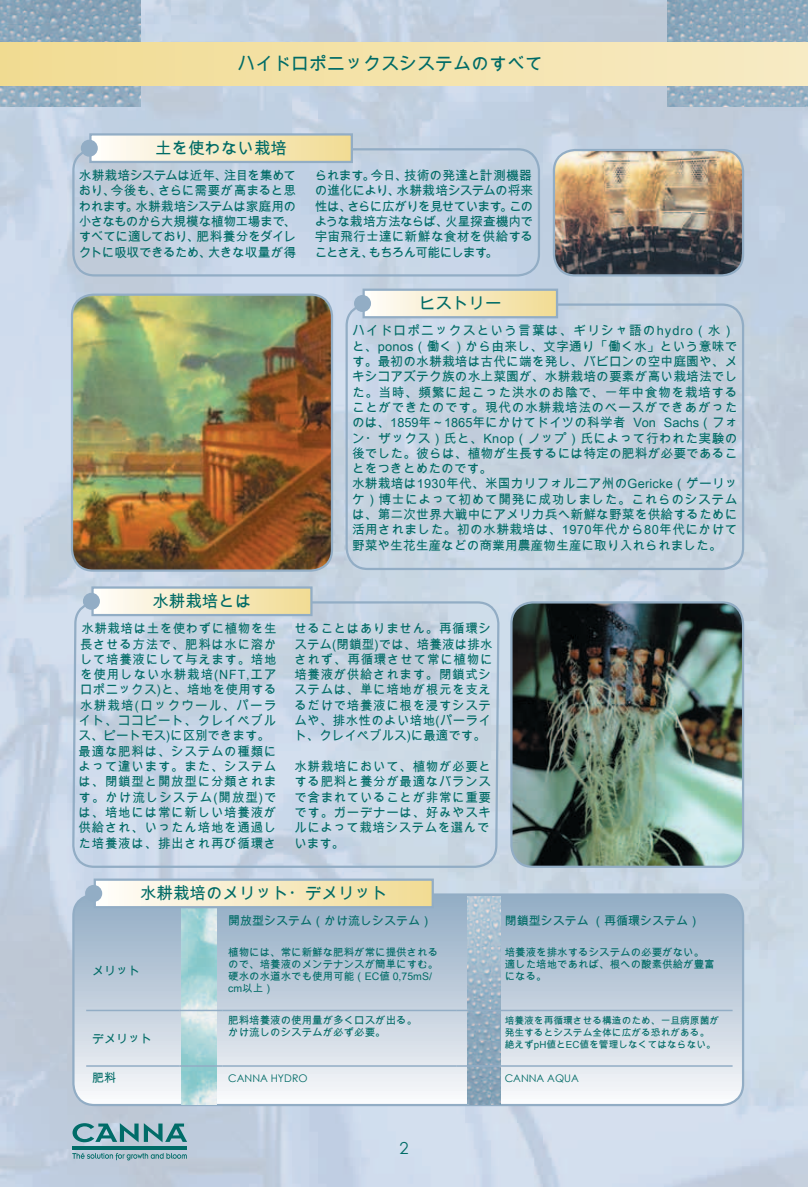
<style>
.page{position:relative;width:808px;height:1187px;background:#fff}
.page>*{position:absolute;margin:0;border:0;box-sizing:border-box;transform-origin:0 0}
.t1{font:18px "Arial Unicode MS";color:#006b66}
.t2{font:16.5px "Arial Unicode MS";color:#006b66}
.t3{font:16.5px "Century Gothic";color:#006b66}
.t4{font:12.75px/15.3px "Arial Unicode MS";letter-spacing:.03em;color:#006b66;text-align:justify}
.t5{font:12.75px/15.3px "Arial Unicode MS";letter-spacing:.06em;color:#006b66}
.t6{font:12.75px/15.3px "Arial Unicode MS";letter-spacing:.055em;color:#006b66}
.t7{font:12px "Arial Unicode MS";color:#006b66}
.t8{font:10.5px/12px "Arial Unicode MS";color:#006b66}
.t9{font:10.5px "Century Gothic";color:#006b66}
.t10{font:9.75px/12px "Arial Unicode MS";color:#006b66}
</style>
<div class="page">
<img style="left:0;top:0;width:808px;height:1186px">
<img style="left:511px;top:602px;width:232px;height:264px">
<div style="left:510px;top:601px;width:234px;height:266px;border:2px solid #92adc5;border-radius:21px"></div>
<svg style="left:73px;top:1123px;width:114px;height:19px;background:#6fa3ab"></svg>
<svg style="left:72px;top:1145px;width:115px;height:4px"></svg>
<svg style="left:72px;top:1152px;width:115px;height:8px"></svg>
<img style="left:554px;top:150px;width:189px;height:125px">
<div style="left:553px;top:149px;width:191px;height:127px;border:2px solid #92adc5;border-radius:21px"></div>
<img style="left:72px;top:295px;width:260px;height:275px">
<div style="left:71px;top:293px;width:262px;height:278px;border:2px solid #92adc5;border-radius:21px"></div>
<img style="left:0;top:0;width:140px;height:106px">
<img style="left:668px;top:0;width:140px;height:106px">
<div style="left:0;top:43px;width:808px;height:42px;background:linear-gradient(to right,#f1db92,#f7ebc4)"></div>
<div style="left:72px;top:148px;width:468px;height:128px;border:2px solid #92adc5;border-radius:21px"></div>
<div style="left:90px;top:134px;width:262px;height:28px;background:linear-gradient(to right,#fefdfb,#f1db92)"></div>
<div style="left:89px;top:133px;width:264px;height:30px;border:2px solid #92adc5"></div>
<div style="left:81px;top:140px;width:17px;height:17px;background:#92adc5;border-radius:50%"></div>
<div style="left:345px;top:303px;width:399px;height:267px;border:2px solid #92adc5;border-radius:21px"></div>
<div style="left:364px;top:290px;width:193px;height:27px;background:linear-gradient(to right,#fefdfa,#f1db92)"></div>
<div style="left:362px;top:288px;width:196px;height:30px;border:2px solid #92adc5"></div>
<div style="left:354px;top:295px;width:17px;height:17px;background:#92adc5;border-radius:50%"></div>
<svg style="left:71px;top:600px;width:430px;height:269px;background:#c8d6e5"></svg>
<div style="left:93px;top:587px;width:218px;height:28px;background:linear-gradient(to right,#fefcfa,#f1db93)"></div>
<div style="left:91px;top:586px;width:222px;height:30px;border:2px solid #92adc5"></div>
<div style="left:83px;top:592px;width:17px;height:17px;background:#92adc5;border-radius:50%"></div>
<svg style="left:73px;top:894px;width:670px;height:210px;background:#c4d1de"></svg>
<div style="left:72px;top:893px;width:672px;height:213px;border:2px solid #92adc5;border-radius:21px"></div>
<img style="left:467px;top:896px;width:34px;height:208px">
<img style="left:182px;top:908px;width:34px;height:195px">
<div style="left:95px;top:879px;width:338px;height:28px;background:linear-gradient(to right,#fefcfb,#f1db92)"></div>
<div style="left:94px;top:878px;width:340px;height:30px;border:2px solid #92adc5"></div>
<div style="left:85px;top:884px;width:17px;height:17px;background:#92adc5;border-radius:50%"></div>
<hr style="left:86px;top:1009px;width:94px;height:2px;background:#92adc5">
<hr style="left:180px;top:1009px;width:42px;height:2px;background:#92adc5">
<hr style="left:222px;top:1009px;width:234px;height:2px;background:#92adc5">
<hr style="left:456px;top:1009px;width:43px;height:2px;background:#92adc5">
<hr style="left:499px;top:1009px;width:233px;height:2px;background:#92adc5">
<hr style="left:86px;top:1065px;width:94px;height:1px;background:#92adc5">
<hr style="left:180px;top:1065px;width:42px;height:1px;background:#92adc5">
<hr style="left:222px;top:1065px;width:234px;height:1px;background:#92adc5">
<hr style="left:456px;top:1065px;width:43px;height:1px;background:#92adc5">
<hr style="left:499px;top:1065px;width:233px;height:1px;background:#92adc5">
<h1 class="t1" style="left:237px;top:51px;width:307px">ハイドロポニックスシステムのすべて</h1>
<p class="t2" style="left:155px;top:136px;width:134px">土を使わない栽培</p>
<p class="t4" style="left:79px;top:168px;width:219px">水耕栽培システムは近年、注目を集めており、今後も、さらに需要が高まると思われます。水耕栽培システムは家庭用の小さなものから大規模な植物工場まで、すべてに適しており、肥料養分をダイレクトに吸収できるため、大きな収量が得</p>
<p class="t4" style="left:315px;top:168px;width:220px">られます。今日、技術の発達と計測機器の進化により、水耕栽培システムの将来性は、さらに広がりを見せています。このような栽培方法ならば、火星探査機内で宇宙飛行士達に新鮮な食材を供給することさえ、もちろん可能にします。</p>
<p class="t2" style="left:419px;top:291px;width:84px">ヒストリー</p>
<p class="t2" style="left:152px;top:589px;width:100px">水耕栽培とは</p>
<p class="t4" style="left:352px;top:323px;width:387px;text-align:left">ハイドロポニックスという言葉は、ギリシャ語のhydro（水）と、ponos（働く）から由来し、文字通り「働く水」という意味です。最初の水耕栽培は古代に端を発し、バビロンの空中庭園や、メキシコアズテク族の水上菜園が、水耕栽培の要素が高い栽培法でした。当時、頻繁に起こった洪水のお陰で、一年中食物を栽培することができたのです。現代の水耕栽培法のベースができあがったのは、1859年～1865年にかけてドイツの科学者 Von Sachs（フォン・ザックス）氏と、Knop（ノップ）氏によって行われた実験の後でした。彼らは、植物が生長するには特定の肥料が必要であることをつきとめたのです。<br>水耕栽培は1930年代、米国カリフォルニア州のGericke（ゲーリッケ）博士によって初めて開発に成功しました。これらのシステムは、第二次世界大戦中にアメリカ兵へ新鮮な野菜を供給するために活用されました。初の水耕栽培は、1970年代から80年代にかけて野菜や生花生産などの商業用農産物生産に取り入れられました。</p>
<p class="t5" style="left:79px;top:620px;width:200px">水耕栽培は土を使わずに植物を生長させる方法で、肥料は水に溶かして培養液にして与えます。培地を使用しない水耕栽培(NFT,エアロポニックス)と、培地を使用する水耕栽培(ロックウール、パーライト、ココピート、クレイペブルス、ピートモス)に区別できます。最適な肥料は、システムの種類によって違います。また、システムは、閉鎖型と開放型に分類されます。かけ流しシステム(開放型)では、培地には常に新しい培養液が供給され、いったん培地を通過した培養液は、排出され再び循環さ</p>
<p class="t6" style="left:294px;top:620px;width:200px">せることはありません。再循環システム(閉鎖型)では、培養液は排水されず、再循環させて常に植物に培養液が供給されます。閉鎖式システムは、単に培地が根元を支えるだけで培養液に根を浸すシステムや、排水性のよい培地(パーライト、クレイペブルス)に最適です。</p>
<p class="t6" style="left:294px;top:758px;width:198px">水耕栽培において、植物が必要とする肥料と養分が最適なバランスで含まれていることが非常に重要です。ガーデナーは、好みやスキルによって栽培システムを選んでいます。</p>
<p class="t2" style="left:140px;top:881px;width:249px">水耕栽培のメリット・デメリット</p>
<p class="t7" style="left:228px;top:911px;width:205px">開放型システム（かけ流しシステム）</p>
<p class="t7" style="left:505px;top:911px;width:197px">閉鎖型システム （再循環システム）</p>
<p class="t7" style="left:92px;top:961px;width:61px">メリット　</p>
<p class="t8" style="left:228px;top:946px;width:211px">植物には、常に新鮮な肥料が常に提供されるので、培養液のメンテナンスが簡単にすむ。硬水の水道水でも使用可能（EC値 0,75mS/ cm以上）</p>
<p class="t8" style="left:505px;top:946px;width:211px">培養液を排水するシステムの必要がない。適した培地であれば、根への酸素供給が豊富になる。</p>
<p class="t7" style="left:92px;top:1029px;width:73px">デメリット　</p>
<p class="t8" style="left:228px;top:1013px;width:190px">肥料培養液の使用量が多くロスが出る。かけ流しのシステムが必ず必要。</p>
<p class="t10" style="left:505px;top:1013px;width:216px">培養液を再循環させる構造のため、一旦病原菌が発生するとシステム全体に広がる恐れがある。絶えずpH値とEC値を管理しなくてはならない。</p>
<p class="t7" style="left:92px;top:1069px;width:25px">肥料</p>
<p class="t9" style="left:228px;top:1070px;width:81px">CANNA HYDRO</p>
<p class="t9" style="left:505px;top:1070px;width:76px">CANNA AQUA</p>
<p class="t3" style="left:399px;top:1136px;width:11px">2</p>
</div>
